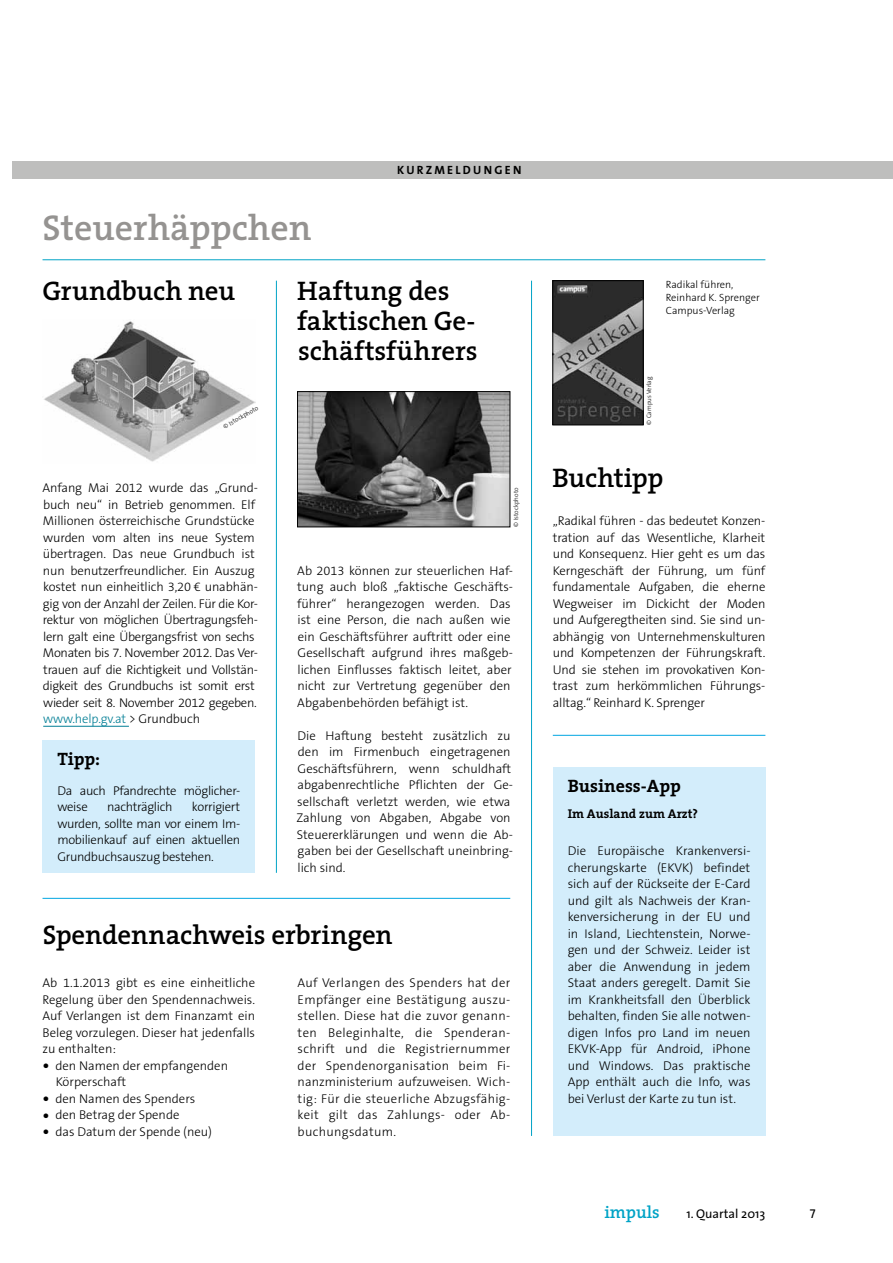
<style>
.page{position:relative;width:893px;height:1263px;background:#fff}
.page>*{position:absolute;margin:0;border:0;box-sizing:border-box;transform-origin:0 0}
.t1{font:600 36px "The Serif";color:#959391}
.t2{font:600 27px/30px "The Serif";letter-spacing:-.005em;color:#000}
.t3{font:700 18px "The Serif";color:#000}
.t4{font:600 17.25px "The Serif";color:#00a3c6}
.t5{font:300 12.75px/16.5px "The Sans B3";color:#000;text-align:justify}
.t6{font:300 12.75px/16.5px "The Sans B3";letter-spacing:-.025em;color:#000}
.t7{font:700 12.75px "The Serif";color:#000}
.t8{font:12.75px "The Sans";color:#000}
.t9{font:12.75px "The Sans Caps";color:#000}
.t10{font:12px "The Sans Bold Caps";letter-spacing:.19em;color:#000}
.t11{font:300 10.5px/12.8px "The Sans B3";color:#000}
.t12{font:300 6.45px "The Sans";color:#000}
.s1{font-style:inherit}
.s2{color:#007e95}
</style>
<div class="page">
<hr style="left:531px;top:281px;width:1px;height:855px;background:#00a3c6">
<hr style="left:276px;top:281px;width:1px;height:592px;background:#00a3c6">
<div style="left:13px;top:162px;width:880px;height:17px;background:#bebebd"></div>
<hr style="left:43px;top:259px;width:722px;height:1px;background:#00a3c6">
<hr style="left:553px;top:735px;width:212px;height:1px;background:#00a6e1">
<div style="left:553px;top:767px;width:212px;height:369px;background:#d3edfb"></div>
<img style="left:554px;top:282px;width:88px;height:141px">
<div style="left:552px;top:280px;width:92px;height:145px;border:1px solid #000"></div>
<hr style="left:43px;top:898px;width:467px;height:1px;background:#00a6e1">
<hr style="left:43px;top:726px;width:86px;height:1px;background:#007e95">
<img style="left:299px;top:393px;width:209px;height:132px">
<div style="left:297px;top:391px;width:213px;height:136px;border:1px solid #000"></div>
<img style="left:44px;top:321px;width:211px;height:141px">
<div style="left:43px;top:740px;width:212px;height:133px;background:#d3edfb"></div>
<h1 class="t1" style="left:43px;top:197px;width:271px">Steuerhäppchen</h1>
<p class="t10" style="left:397px;top:160px;width:126px">KU RZMELDU NGEN</p>
<h2 class="t2" style="left:43px;top:275px;width:194px">Grundbuch neu</h2>
<p class="t12" style="left:221px;top:422px;width:41px;rotate:-30deg"><span class="s1">©</span> Istockphoto</p>
<p class="t6" style="left:43px;top:480px;width:217px">Anfang Mai 2012 wurde das „Grund&shy;buch neu“ in Betrieb genommen. Elf Millionen österreichische Grundstücke wurden vom alten ins neue System übertragen. Das neue Grundbuch ist nun benutzerfreundlicher. Ein Auszug kostet nun einheitlich 3,20 € unabhän&shy;gig von der Anzahl der Zeilen. Für die Kor&shy;rektur von möglichen Übertragungsfeh&shy;lern galt eine Übergangsfrist von sechs Monaten bis 7. November 2012. Das Ver&shy;trauen auf die Richtigkeit und Vollstän&shy;digkeit des Grundbuchs ist somit erst wieder seit 8. November 2012 gegeben. <span class="s2">www.help.gv.at</span> &gt; Grundbuch</p>
<h3 class="t3" style="left:57px;top:744px;width:44px">Tipp:</h3>
<p class="t6" style="left:57px;top:782px;width:184px">Da auch Pfandrechte möglicher&shy;weise</p>
<p class="t5" style="left:57px;top:799px;width:184px;text-indent:135px">korrigiert wurden, sollte man vor einem Im&shy;mobilienkauf auf einen aktuellen Grundbuchsauszug bestehen.</p>
<p class="t6" style="left:107px;top:799px;width:67px">nachträglich</p>
<h2 class="t2" style="left:297px;top:275px;width:182px">Haftung des faktischen Ge&shy;schäftsführers</h2>
<p class="t12" style="left:511px;top:527px;width:41px;rotate:-90deg"><span class="s1">©</span> Istockphoto</p>
<p class="t5" style="left:297px;top:563px;width:217px;text-align:left">Ab 2013 können zur steuerlichen Haf&shy;tung auch bloß „faktische Geschäfts&shy;führer“ herangezogen werden. Das ist eine Person, die nach außen wie ein Geschäftsführer auftritt oder eine Gesellschaft aufgrund ihres maßgeb&shy;lichen Einflusses faktisch leitet, aber nicht zur Vertretung gegenüber den Abgabenbehörden befähigt ist.</p>
<p class="t5" style="left:296px;top:728px;width:218px;text-align:left">Die Haftung besteht zusätzlich zu den im Firmenbuch eingetragenen Geschäftsführern, wenn schuldhaft abgabenrechtliche Pflichten der Ge&shy;sellschaft verletzt werden, wie etwa Zahlung von Abgaben, Abgabe von Steuererklärungen und wenn die Ab&shy;gaben bei der Gesellschaft uneinbring&shy;lich sind.</p>
<h2 class="t2" style="left:43px;top:919px;width:351px">Spendennachweis erbringen</h2>
<p class="t5" style="left:43px;top:975px;width:214px">Ab 1.1.2013 gibt es eine einheitliche Regelung über den Spendennachweis.<br>Auf Verlangen ist dem Finanzamt ein Beleg vorzulegen. Dieser hat jedenfalls zu enthalten:</p>
<p class="t5" style="left:56px;top:1058px;width:174px;text-indent:-12px">● den Namen der empfangenden<br>Körperschaft</p>
<p class="t5" style="left:43px;top:1091px;width:153px">● den Namen des Spenders</p>
<p class="t5" style="left:43px;top:1107px;width:138px">● den Betrag der Spende</p>
<p class="t5" style="left:43px;top:1124px;width:170px">● das Datum der Spende (neu)</p>
<p class="t5" style="left:298px;top:975px;width:214px">Auf Verlangen des Spenders hat der Empfänger eine Bestätigung auszu&shy;stellen. Diese hat die zuvor genann&shy;ten Beleginhalte, die Spenderan&shy;schrift und die Registriernummer der Spendenorganisation beim Fi&shy;nanzministerium aufzuweisen. Wich&shy;tig: Für die steuerliche Abzugsfähig&shy;keit gilt das Zahlungs- oder Ab&shy;buchungsdatum.</p>
<p class="t11" style="left:666px;top:279px;width:95px">Radikal führen,<br>Reinhard K. Sprenger<br>Campus-Verlag</p>
<p class="t12" style="left:644px;top:424px;width:49px;rotate:-90deg"><span class="s1">©</span> Campus Verlag</p>
<h2 class="t2" style="left:552px;top:462px;width:113px">Buchtipp</h2>
<p class="t5" style="left:553px;top:513px;width:214px">„Radikal führen - das bedeutet Konzen&shy;tration auf das Wesentliche, Klarheit und Konsequenz. Hier geht es um das Kerngeschäft der Führung, um fünf fundamentale Aufgaben, die eherne Wegweiser im Dickicht der Moden und Aufgeregtheiten sind. Sie sind un&shy;abhängig von Unternehmenskulturen und Kompetenzen der Führungskraft.<br>Und sie stehen im provokativen Kon&shy;trast zum herkömmlichen Führungs&shy;alltag.“ Reinhard K. Sprenger</p>
<h3 class="t3" style="left:568px;top:771px;width:115px">Business-App</h3>
<p class="t7" style="left:568px;top:803px;width:132px">Im Ausland zum Arzt?</p>
<p class="t5" style="left:568px;top:843px;width:184px">Die Europäische Krankenversi&shy;cherungskarte (EKVK) befindet sich auf der Rückseite der E-Card und gilt als Nachweis der Kran&shy;kenversicherung in der EU und in Island, Liechtenstein, Norwe&shy;gen und der Schweiz. Leider ist aber die Anwendung in jedem Staat anders geregelt. Damit Sie im Krankheitsfall den Überblick behalten, finden Sie alle notwen&shy;digen Infos pro Land im neuen EKVK-App für Android, iPhone und Windows. Das praktische App enthält auch die Info, was bei Verlust der Karte zu tun ist.</p>
<h3 class="t4" style="left:604px;top:1198px;width:57px">impuls</h3>
<p class="t8" style="left:687px;top:1203px;width:80px">1. Quartal 2013</p>
<p class="t9" style="left:810px;top:1203px;width:7px">7</p>
</div>
